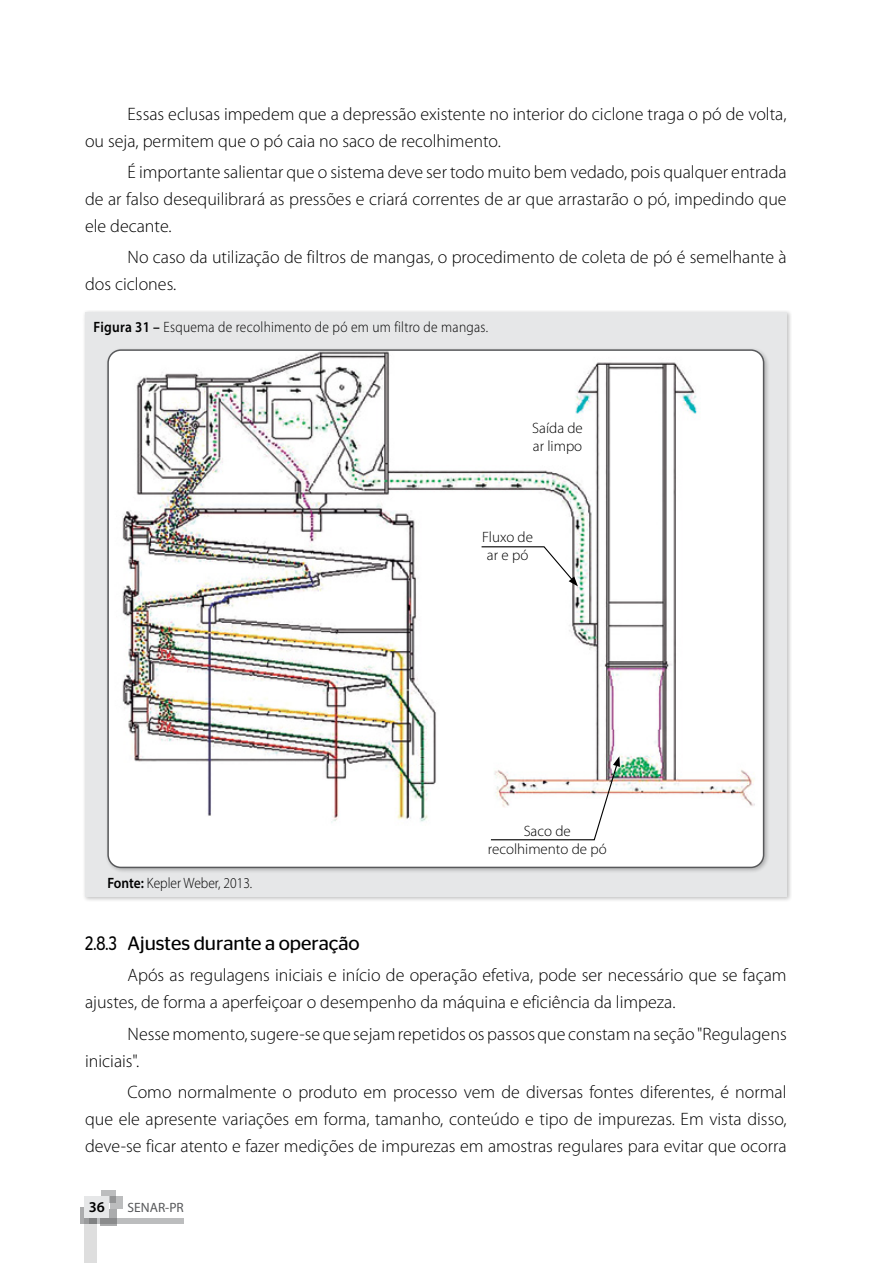
<style>
.page{position:relative;width:893px;height:1263px;background:#fff}
.page>*{position:absolute;margin:0;border:0;box-sizing:border-box;transform-origin:0 0}
.t1{font:19.5px "Stag Sans Round";color:#000;scale:.8 1}
.t2{font:300 18px/27px "Myriad Pro";color:#000}
.t3{font:300 15px "Myriad Pro";letter-spacing:.02em;color:#000;scale:.9 1}
.t4{font:300 15px/18px "Myriad Pro";color:#000;text-align:center}
.t5{font:300 15px "Myriad Pro";color:#000;scale:.9 1}
.t6{font:600 15px "Myriad Pro";color:#000}
.t7{font:13.5px "Myriad Pro";color:#58595b}
.s1{font-weight:600}
</style>
<div class="page">
<svg style="left:101px;top:1191px;width:15px;height:12px"></svg>
<svg style="left:110px;top:1196px;width:12px;height:12px"></svg>
<svg style="left:80px;top:1207px;width:5px;height:16px"></svg>
<svg style="left:100px;top:1210px;width:17px;height:16px"></svg>
<svg style="left:97px;top:1218px;width:87px;height:5px"></svg>
<svg style="left:85px;top:1218px;width:12px;height:45px"></svg>
<div style="left:85px;top:1197px;width:24px;height:21px;background:#e6e7e8"></div>
<div style="left:82px;top:310px;width:710px;height:592px;background:#000;opacity:.25"></div>
<div style="left:85px;top:312px;width:702px;height:584px;background:#e6e7e8"></div>
<div style="left:105px;top:347px;width:665px;height:527px;background:#000;opacity:.25"></div>
<div style="left:108px;top:350px;width:656px;height:517px;background:#fff;border-radius:13px"></div>
<img style="left:108px;top:350px;width:656px;height:473px">
<div style="left:107px;top:349px;width:657px;height:519px;border:2px solid #58595b;border-radius:13px"></div>
<svg style="left:490px;top:756px;width:130px;height:85px"></svg>
<svg style="left:480px;top:546px;width:98px;height:40px"></svg>
<p class="t2" style="left:85px;top:101px;width:703px;text-indent:43px">Essas eclusas impedem que a depressão existente no interior do ciclone traga o pó de volta, ou seja, permitem que o pó caia no saco de recolhimento.</p>
<p class="t2" style="left:85px;top:159px;width:703px;text-align:justify;text-indent:43px">É importante salientar que o sistema deve ser todo muito bem vedado, pois qualquer entrada de ar falso desequilibrará as pressões e criará correntes de ar que arrastarão o pó, impedindo que ele decante.</p>
<p class="t2" style="left:85px;top:244px;width:703px;text-indent:43px">No caso da utilização de filtros de mangas, o procedimento de coleta de pó é semelhante à dos ciclones.</p>
<p class="t3" style="left:94px;top:319px;width:440px"><span class="s1">Figura 31 –</span> Esquema de recolhimento de pó em um filtro de mangas.</p>
<p class="t4" style="left:532px;top:419px;width:52px;text-align:left">Saída de ar limpo</p>
<p class="t4" style="left:482px;top:528px;width:52px">Fluxo de ar e pó</p>
<p class="t5" style="left:107px;top:875px;width:163px"><span class="s1">Fonte:</span> Kepler Weber, 2013.</p>
<p class="t4" style="left:488px;top:822px;width:120px">Saco de recolhimento de pó</p>
<p class="t1" style="left:85px;top:932px;width:345px">2.8.3 Ajustes durante a operação</p>
<p class="t2" style="left:85px;top:962px;width:703px;text-indent:43px">Após as regulagens iniciais e início de operação efetiva, pode ser necessário que se façam ajustes, de forma a aperfeiçoar o desempenho da máquina e eficiência da limpeza.</p>
<p class="t2" style="left:85px;top:1020px;width:703px;text-indent:43px">Nesse momento, sugere-se que sejam repetidos os passos que constam na seção "Regulagens iniciais".</p>
<p class="t2" style="left:85px;top:1079px;width:703px;text-align:justify;text-indent:43px">Como normalmente o produto em processo vem de diversas fontes diferentes, é normal que ele apresente variações em forma, tamanho, conteúdo e tipo de impurezas. Em vista disso, deve-se ficar atento e fazer medições de impurezas em amostras regulares para evitar que ocorra</p>
<p class="t6" style="left:89px;top:1198px;width:18px">36</p>
<p class="t7" style="left:128px;top:1199px;width:58px">SENAR-PR</p>
</div>
